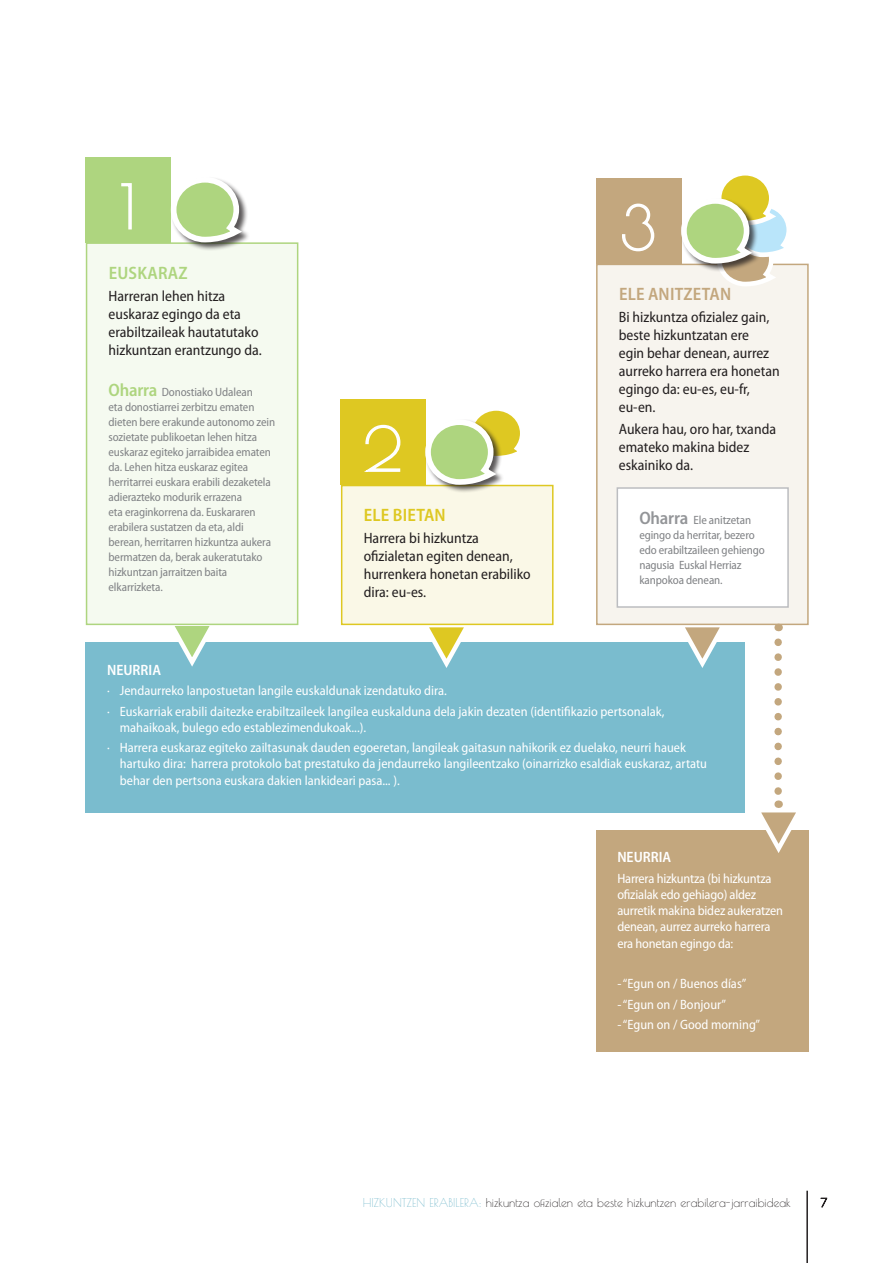
<style>
.page{position:relative;width:893px;height:1263px;background:#fff}
.page>*{position:absolute;margin:0;border:0;box-sizing:border-box;transform-origin:0 0}
.t1{font:60px "Poiret One";color:#fff}
.t2{font:600 semi-condensed 18px "Myriad Pro";letter-spacing:.01em;color:#c3a77e}
.t3{font:600 semi-condensed 18px "Myriad Pro";letter-spacing:.01em;color:#dec822}
.t4{font:600 semi-condensed 18px "Myriad Pro";letter-spacing:.01em;color:#aed57f}
.t5{font:semi-condensed 15px/18px "Myriad Pro";color:#231f20}
.t6{font:600 semi-condensed 15px "Myriad Pro";color:#fff}
.t7{font:semi-condensed 13.5px/16.2px "Myriad Pro";color:#fff}
.t8{font:semi-condensed 12px/15px "Myriad Pro";letter-spacing:-.01em;color:#808285}
.t9{font:12px "Poiret One";color:#231f20}
.t10{font:12px "Poiret One";color:#7abcce}
.s1{font-weight:600;font-size:18px;color:#aed57f}
.s2{font-weight:600;font-size:18px;color:#939598}
.s3{color:#7abcce}
</style>
<div class="page">
<svg style="left:820px;top:1197px;width:8px;height:11px"></svg>
<hr style="left:806px;top:1191px;width:2px;height:72px;background:#231f20">
<div style="left:86px;top:642px;width:659px;height:170px;background:#7abcce"></div>
<svg style="left:163px;top:625px;width:58px;height:42px"></svg>
<svg style="left:418px;top:625px;width:57px;height:43px"></svg>
<svg style="left:673px;top:625px;width:58px;height:43px"></svg>
<div style="left:87px;top:243px;width:211px;height:381px;background:#f5faf0"></div>
<div style="left:86px;top:242px;width:212px;height:383px;border:2px solid #aed57f"></div>
<div style="left:86px;top:157px;width:85px;height:85px;background:#aed57f"></div>
<svg style="left:121px;top:183px;width:11px;height:47px"></svg>
<div style="left:342px;top:485px;width:211px;height:139px;background:#faf8e7"></div>
<div style="left:341px;top:485px;width:213px;height:140px;border:2px solid #dec822"></div>
<div style="left:341px;top:400px;width:85px;height:85px;background:#dec822"></div>
<svg style="left:364px;top:424px;width:37px;height:48px"></svg>
<div style="left:170px;top:176px;width:80px;height:75px;background:#231f20;opacity:.75"></div>
<svg style="left:168px;top:176px;width:80px;height:69px"></svg>
<div style="left:597px;top:264px;width:211px;height:360px;background:#f7f4ee"></div>
<div style="left:596px;top:264px;width:213px;height:361px;border:2px solid #c3a77e"></div>
<div style="left:596px;top:179px;width:85px;height:85px;background:#c3a77e"></div>
<svg style="left:622px;top:203px;width:33px;height:49px"></svg>
<div style="left:596px;top:830px;width:213px;height:221px;background:#c3a77e"></div>
<div style="left:425px;top:419px;width:80px;height:75px;background:#231f20;opacity:.75"></div>
<svg style="left:422px;top:410px;width:110px;height:78px"></svg>
<svg style="left:678px;top:175px;width:120px;height:111px"></svg>
<svg style="left:761px;top:642px;width:35px;height:211px"></svg>
<div style="left:617px;top:488px;width:171px;height:119px;background:#fff"></div>
<div style="left:617px;top:487px;width:172px;height:121px;border:2px solid #bcbdc0"></div>
<h1 class="t1" style="left:121px;top:171px;width:16px">1</h1>
<h2 class="t4" style="left:109px;top:261px;width:81px">EUSKARAZ</h2>
<p class="t5" style="left:109px;top:287px;width:155px">Harreran lehen hitza euskaraz egingo da eta erabiltzaileak hautatutako hizkuntzan erantzungo da.</p>
<p class="t8" style="left:109px;top:385px;width:168px"><span class="s1">Oharra</span> Donostiako Udalean<br>eta donostiarrei zerbitzu ematen dieten bere erakunde autonomo zein sozietate publikoetan lehen hitza euskaraz egiteko jarraibidea ematen da. Lehen hitza euskaraz egitea herritarrei euskara erabili dezaketela adierazteko modurik errazena<br>eta eraginkorrena da. Euskararen erabilera sustatzen da eta, aldi berean, herritarren hizkuntza aukera bermatzen da, berak aukeratutako hizkuntzan jarraitzen baita elkarrizketa.</p>
<h1 class="t1" style="left:364px;top:413px;width:40px">2</h1>
<h2 class="t3" style="left:364px;top:504px;width:83px">ELE BIETAN</h2>
<p class="t5" style="left:364px;top:529px;width:169px">Harrera bi hizkuntza ofizialetan egiten denean, hurrenkera honetan erabiliko dira: eu-es.</p>
<h1 class="t1" style="left:621px;top:192px;width:37px">3</h1>
<h2 class="t2" style="left:619px;top:283px;width:114px">ELE ANITZETAN</h2>
<p class="t5" style="left:619px;top:308px;width:162px">Bi hizkuntza ofizialez gain, beste hizkuntzatan ere<br>egin behar denean, aurrez aurreko harrera era honetan egingo da: eu-es, eu-fr, eu-en.</p>
<p class="t5" style="left:619px;top:420px;width:159px">Aukera hau, oro har, txanda emateko makina bidez eskainiko da.</p>
<p class="t8" style="left:639px;top:512px;width:127px"><span class="s2">Oharra</span> Ele anitzetan egingo da herritar, bezero edo erabiltzaileen gehiengo nagusia Euskal Herriaz kanpokoa denean.</p>
<p class="t6" style="left:107px;top:660px;width:55px">NEURRIA</p>
<p class="t7" style="left:107px;top:680px;width:559px;line-height:20.4px">· Jendaurreko lanpostuetan langile euskaldunak izendatuko dira.<br>· Euskarriak erabili daitezke erabiltzaileek langilea euskalduna dela jakin dezaten (identifikazio pertsonalak,</p>
<p class="t7" style="left:107px;top:717px;width:580px;line-height:20.4px;text-indent:13px">mahaikoak, bulego edo establezimendukoak...).<br>· Harrera euskaraz egiteko zailtasunak dauden egoeretan, langileak gaitasun nahikorik ez duelako, neurri hauek</p>
<p class="t7" style="left:120px;top:756px;width:589px">hartuko dira: harrera protokolo bat prestatuko da jendaurreko langileentzako (oinarrizko esaldiak euskaraz, artatu behar den pertsona euskara dakien lankideari pasa... ).</p>
<p class="t6" style="left:617px;top:848px;width:55px">NEURRIA</p>
<p class="t7" style="left:617px;top:870px;width:167px">Harrera hizkuntza (bi hizkuntza ofizialak edo gehiago) aldez aurretik makina bidez aukeratzen denean, aurrez aurreko harrera era honetan egingo da:</p>
<p class="t7" style="left:617px;top:976px;width:130px">- “Egun on / Buenos días”</p>
<p class="t7" style="left:617px;top:996px;width:110px">- “Egun on / Bonjour”</p>
<p class="t7" style="left:617px;top:1016px;width:144px">- “Egun on / Good morning”</p>
<p class="t10" style="left:363px;top:1195px;width:8px">HIZKUNTZEN</p>
<p class="t10" style="left:429px;top:1195px;width:7px">ERABILERA</p>
<p class="t9" style="left:479px;top:1195px;width:314px"><span class="s3">:</span> hizkuntza ofizialen eta beste hizkuntzen erabilera-jarraibideak</p>
</div>
